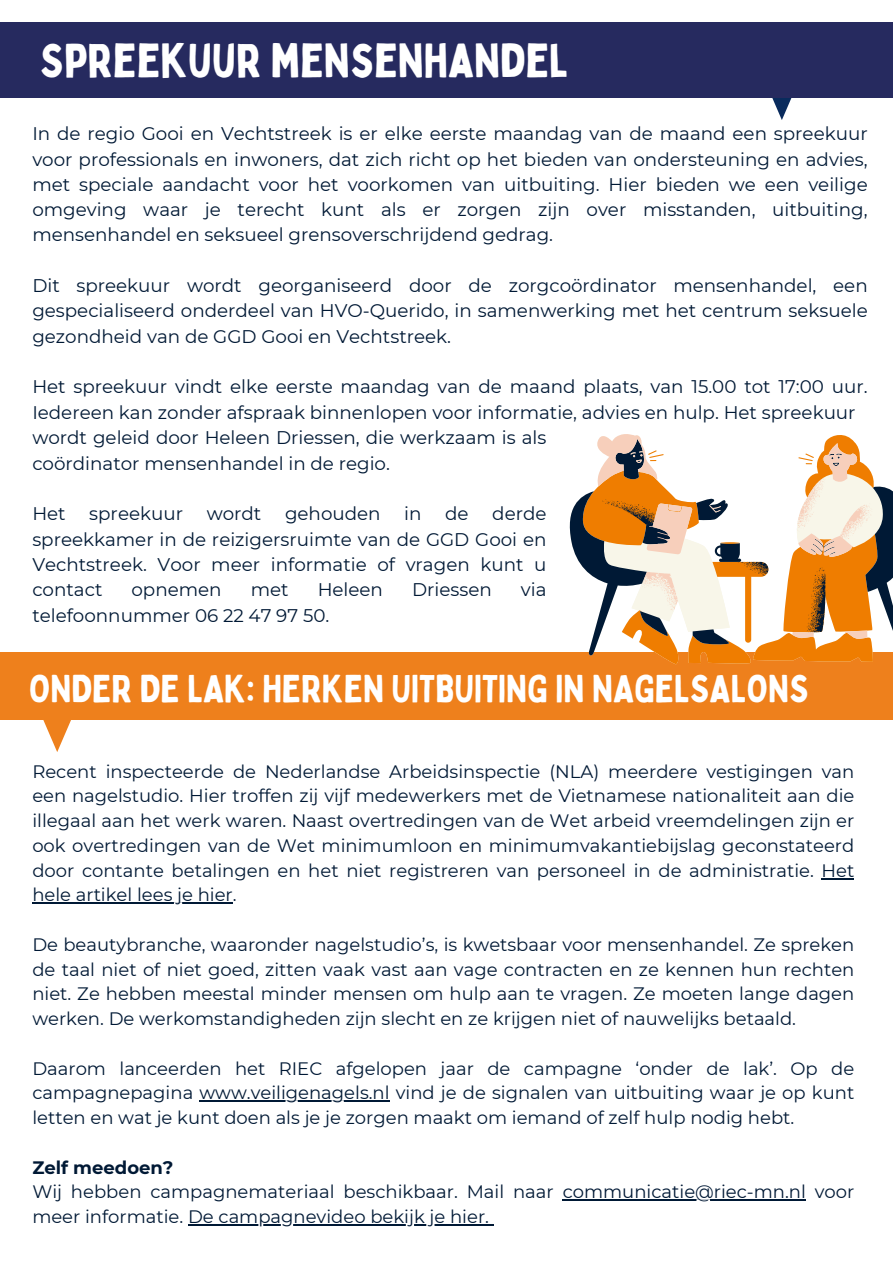
<style>
.page{position:relative;width:893px;height:1263px;background:#fff}
.page>*{position:absolute;margin:0;border:0;box-sizing:border-box;transform-origin:0 0}
.t1{font:46.65px "Bobby Jones";color:#fff}
.t2{font:38.25px "Bobby Jones";color:#fff}
.t3{font:18.3px/25.3px "Montserrat";color:#001935;text-align:justify}
.t4{font:18px/24.8px "Montserrat";color:#001935;text-align:justify}
.t5{font:700 18px "Montserrat";color:#001935}
</style>
<div class="page">
<svg style="left:772px;top:98px;width:20px;height:22px"></svg>
<div style="left:0;top:22px;width:893px;height:76px;background:#262a5f"></div>
<svg style="left:43px;top:720px;width:28px;height:32px"></svg>
<div style="left:0;top:652px;width:893px;height:68px;background:#ee801c"></div>
<svg style="left:661px;top:656px;width:212px;height:9px"></svg>
<svg style="left:569px;top:475px;width:324px;height:181px"></svg>
<svg style="left:595px;top:434px;width:277px;height:205px"></svg>
<hr style="left:821px;top:878px;width:33px;height:1px;background:#001935">
<hr style="left:32px;top:902px;width:201px;height:2px;background:#001935">
<hr style="left:199px;top:1100px;width:191px;height:2px;background:#001935">
<hr style="left:562px;top:1199px;width:244px;height:2px;background:#001935">
<hr style="left:188px;top:1224px;width:301px;height:2px;background:#001935">
<p class="t1" style="left:40px;top:31px;width:530px">SPREEKUUR MENSENHANDEL</p>
<h1 class="t3" style="left:32px;top:121px;width:837px">In de regio Gooi en Vechtstreek is er elke eerste maandag van de maand een spreekuur voor professionals en inwoners, dat zich richt op het bieden van ondersteuning en advies, met speciale aandacht voor het voorkomen van uitbuiting. Hier bieden we een veilige omgeving waar je terecht kunt als er zorgen zijn over misstanden, uitbuiting, mensenhandel en seksueel grensoverschrijdend gedrag.</h1>
<p class="t3" style="left:32px;top:273px;width:837px">Dit spreekuur wordt georganiseerd door de zorgcoördinator mensenhandel, een gespecialiseerd onderdeel van HVO-Querido, in samenwerking met het centrum seksuele gezondheid van de GGD Gooi en Vechtstreek.</p>
<p class="t3" style="left:32px;top:374px;width:837px">Het spreekuur vindt elke eerste maandag van de maand plaats, van 15.00 tot 17:00 uur.<br>Iedereen kan zonder afspraak binnenlopen voor informatie, advies en hulp. Het spreekuur</p>
<p class="t3" style="left:32px;top:425px;width:516px">wordt geleid door Heleen Driessen, die werkzaam is als coördinator mensenhandel in de regio.</p>
<p class="t3" style="left:32px;top:501px;width:35px">Het</p>
<p class="t3" style="left:89px;top:501px;width:95px">spreekuur</p>
<p class="t3" style="left:207px;top:501px;width:56px">wordt</p>
<p class="t3" style="left:285px;top:501px;width:97px">gehouden</p>
<p class="t3" style="left:404px;top:501px;width:19px">in</p>
<p class="t3" style="left:445px;top:501px;width:25px">de</p>
<p class="t3" style="left:32px;top:501px;width:516px;text-indent:460px">derde spreekkamer in de reizigersruimte van de GGD Gooi en Vechtstreek. Voor meer informatie of vragen kunt u contact</p>
<p class="t3" style="left:131px;top:577px;width:92px">opnemen</p>
<p class="t3" style="left:251px;top:577px;width:39px">met</p>
<p class="t3" style="left:318px;top:577px;width:67px">Heleen</p>
<p class="t3" style="left:412px;top:577px;width:81px">Driessen</p>
<p class="t3" style="left:521px;top:577px;width:27px">via</p>
<p class="t3" style="left:32px;top:602px;width:298px">telefoonnummer 06 22 47 97 50.</p>
<p class="t2" style="left:29px;top:665px;width:781px">ONDER DE LAK: HERKEN UITBUITING IN NAGELSALONS</p>
<p class="t4" style="left:32px;top:759px;width:823px">Recent inspecteerde de Nederlandse Arbeidsinspectie (NLA) meerdere vestigingen van een nagelstudio. Hier troffen zij vijf medewerkers met de Vietnamese nationaliteit aan die illegaal aan het werk waren. Naast overtredingen van de Wet arbeid vreemdelingen zijn er ook overtredingen van de Wet minimumloon en minimumvakantiebijslag geconstateerd door contante betalingen en het niet registreren van personeel in de administratie. Het</p>
<p class="t4" style="left:32px;top:882px;width:206px">hele artikel lees je hier.</p>
<p class="t4" style="left:32px;top:932px;width:823px">De beautybranche, waaronder nagelstudio’s, is kwetsbaar voor mensenhandel. Ze spreken de taal niet of niet goed, zitten vaak vast aan vage contracten en ze kennen hun rechten niet. Ze hebben meestal minder mensen om hulp aan te vragen. Ze moeten lange dagen werken. De werkomstandigheden zijn slecht en ze krijgen niet of nauwelijks betaald.</p>
<p class="t4" style="left:32px;top:1056px;width:823px">Daarom lanceerden het RIEC afgelopen jaar de campagne ‘onder de lak’. Op de</p>
<p class="t4" style="left:32px;top:1080px;width:823px">campagnepagina www.veiligenagels.nl vind je de signalen van uitbuiting waar je op kunt</p>
<p class="t4" style="left:32px;top:1105px;width:763px">letten en wat je kunt doen als je je zorgen maakt om iemand of zelf hulp nodig hebt.</p>
<p class="t5" style="left:32px;top:1156px;width:143px">Zelf meedoen?</p>
<h2 class="t4" style="left:32px;top:1179px;width:523px">Wij hebben campagnemateriaal beschikbaar. Mail naar</h2>
<p class="t4" style="left:562px;top:1179px;width:293px">communicatie@riec-mn.nl voor</p>
<p class="t4" style="left:32px;top:1204px;width:458px">meer informatie. De campagnevideo bekijk je hier.</p>
</div>
